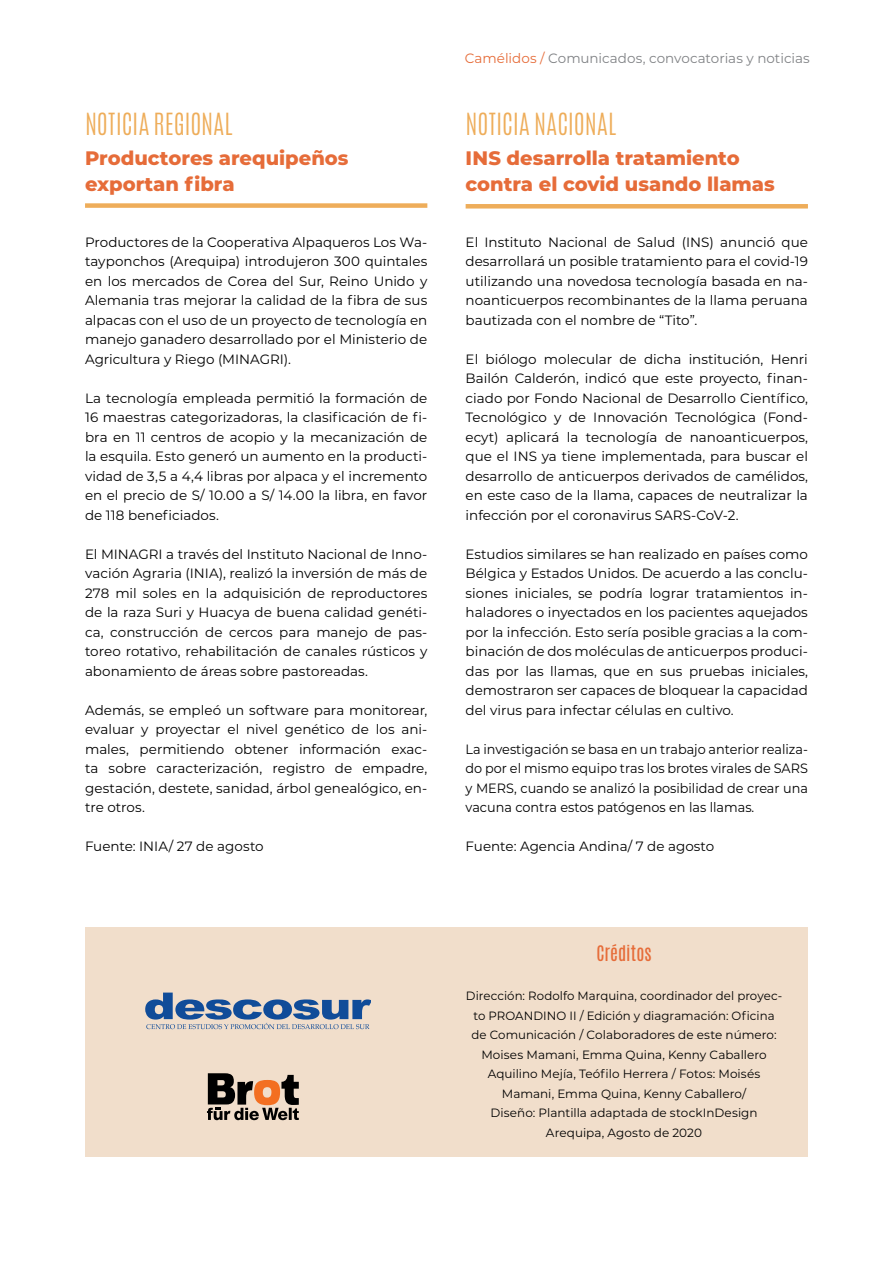
<style>
.page{position:relative;width:893px;height:1263px;background:#fff}
.page>*{position:absolute;margin:0;border:0;box-sizing:border-box;transform-origin:0 0}
.t1{font:300 25.5px "Antonio";color:#eead5a}
.t2{font:800 19.5px/25.5px "Montserrat";color:#e66c39}
.t3{font:18px "Antonio";letter-spacing:.005em;color:#e66c39}
.t4{font:13.5px/19.5px "Montserrat";color:#000;text-align:justify}
.t5{font:13.5px/19.5px "Montserrat";color:#000;text-align:justify;scale:.95 1}
.t6{font:13.5px "Montserrat";color:#808285}
.t7{font:12px/19.5px "Montserrat";letter-spacing:.005em;color:#000;text-align:center}
.s1{color:#e66c39}
</style>
<div class="page">
<div style="left:85px;top:927px;width:723px;height:230px;background:#f1decb"></div>
<div style="left:85px;top:203px;width:342px;height:5px;background:#eead5a"></div>
<div style="left:466px;top:204px;width:342px;height:5px;background:#eead5a"></div>
<svg style="left:145px;top:992px;width:226px;height:37px"></svg>
<svg style="left:207px;top:1073px;width:92px;height:47px"></svg>
<h1 class="t1" style="left:85px;top:106px;width:149px">NOTICIA REGIONAL</h1>
<h2 class="t2" style="left:85px;top:144px;width:265px">Productores arequipeños exportan fibra</h2>
<p class="t4" style="left:85px;top:232px;width:344px">Productores de la Cooperativa Alpaqueros Los Wa&shy;tayponchos (Arequipa) introdujeron 300 quintales en los mercados de Corea del Sur, Reino Unido y Alemania tras mejorar la calidad de la fibra de sus alpacas con el uso de un proyecto de tecnología en manejo ganadero desarrollado por el Ministerio de Agricultura y Riego (MINAGRI).</p>
<p class="t4" style="left:85px;top:388px;width:344px">La tecnología empleada permitió la formación de 16 maestras categorizadoras, la clasificación de fi&shy;bra en 11 centros de acopio y la mecanización de la esquila. Esto generó un aumento en la producti&shy;vidad de 3,5 a 4,4 libras por alpaca y el incremento en el precio de S/ 10.00 a S/ 14.00 la libra, en favor de 118 beneficiados.</p>
<p class="t4" style="left:85px;top:544px;width:344px">El MINAGRI a través del Instituto Nacional de Inno&shy;vación Agraria (INIA), realizó la inversión de más de 278 mil soles en la adquisición de reproductores de la raza Suri y Huacya de buena calidad genéti&shy;ca, construcción de cercos para manejo de pas&shy;toreo rotativo, rehabilitación de canales rústicos y abonamiento de áreas sobre pastoreadas.</p>
<p class="t4" style="left:85px;top:700px;width:344px">Además, se empleó un software para monitorear, evaluar y proyectar el nivel genético de los ani&shy;males, permitiendo obtener información exac&shy;ta sobre caracterización, registro de empadre, gestación, destete, sanidad, árbol genealógico, en&shy;tre otros.</p>
<p class="t4" style="left:85px;top:836px;width:180px">Fuente: INIA/ 27 de agosto</p>
<p class="t6" style="left:465px;top:49px;width:346px"><span class="s1">Camélidos /</span> Comunicados, convocatorias y noticias</p>
<h1 class="t1" style="left:466px;top:106px;width:152px">NOTICIA NACIONAL</h1>
<h2 class="t2" style="left:466px;top:144px;width:311px">INS desarrolla tratamiento contra el covid usando llamas</h2>
<p class="t4" style="left:466px;top:232px;width:344px">El Instituto Nacional de Salud (INS) anunció que desarrollará un posible tratamiento para el covid-19 utilizando una novedosa tecnología basada en na&shy;noanticuerpos recombinantes de la llama peruana bautizada con el nombre de “Tito”.</p>
<p class="t4" style="left:466px;top:349px;width:344px">El biólogo molecular de dicha institución, Henri Bailón Calderón, indicó que este proyecto, finan&shy;ciado por Fondo Nacional de Desarrollo Científico, Tecnológico y de Innovación Tecnológica (Fond&shy;ecyt) aplicará la tecnología de nanoanticuerpos, que el INS ya tiene implementada, para buscar el desarrollo de anticuerpos derivados de camélidos, en este caso de la llama, capaces de neutralizar la infección por el coronavirus SARS-CoV-2.</p>
<p class="t4" style="left:466px;top:544px;width:344px">Estudios similares se han realizado en países como Bélgica y Estados Unidos. De acuerdo a las conclu&shy;siones iniciales, se podría lograr tratamientos in&shy;haladores o inyectados en los pacientes aquejados por la infección. Esto sería posible gracias a la com&shy;binación de dos moléculas de anticuerpos produci&shy;das por las llamas, que en sus pruebas iniciales, demostraron ser capaces de bloquear la capacidad del virus para infectar células en cultivo.</p>
<p class="t5" style="left:466px;top:739px;width:362px">La investigación se basa en un trabajo anterior realiza&shy;do por el mismo equipo tras los brotes virales de SARS y MERS, cuando se analizó la posibilidad de crear una vacuna contra estos patógenos en las llamas.</p>
<p class="t4" style="left:466px;top:836px;width:250px">Fuente: Agencia Andina/ 7 de agosto</p>
<h3 class="t3" style="left:596px;top:940px;width:57px">Créditos</h3>
<p class="t7" style="left:466px;top:985px;width:318px">Dirección: Rodolfo Marquina, coordinador del proyec&shy;to PROANDINO II / Edición y diagramación: Oficina de Comunicación / Colaboradores de este número:<br>Moises Mamani, Emma Quina, Kenny Caballero Aquilino Mejía, Teófilo Herrera / Fotos: Moisés Mamani, Emma Quina, Kenny Caballero/<br>Diseño: Plantilla adaptada de stockInDesign Arequipa, Agosto de 2020</p>
</div>
